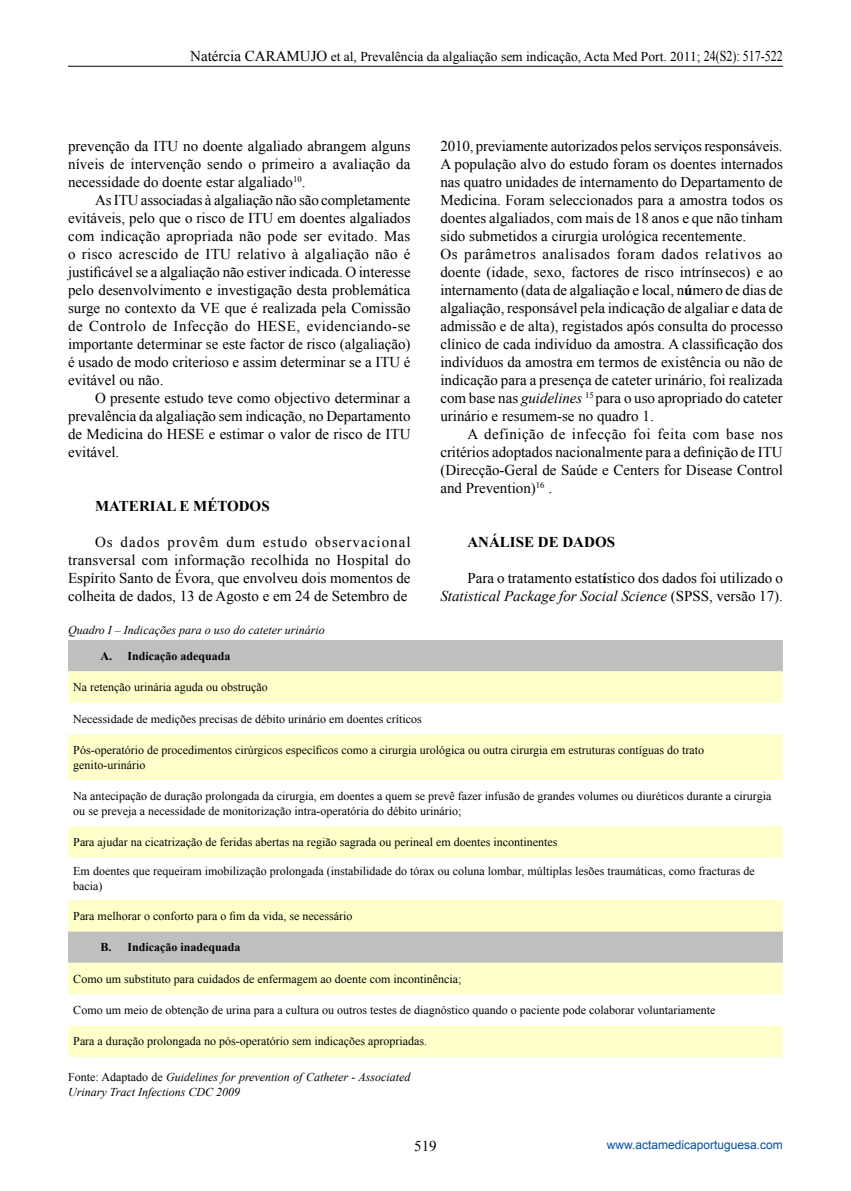
<style>
.page{position:relative;width:851px;height:1191px;background:#fff}
.page>*{position:absolute;margin:0;border:0;box-sizing:border-box;transform-origin:0 0}
.t1{font:15px/18px "Times New Roman";color:#000;text-align:justify}
.t2{font:700 15px "Times New Roman";color:#000}
.t3{font:13.5px "Times New Roman";color:#000}
.t4{font:12px/15px "Times New Roman";color:#000}
.t5{font:italic 12px/15px "Times New Roman";color:#000}
.t6{font:700 12px "Times New Roman";color:#000}
.t7{font:12px "Arial";color:#034ea2}
.s1{font-size:15px}
.s2{font-weight:700}
.s3{font-style:italic}
.s4{font-style:normal}
</style>
<div class="page">
<hr style="left:68px;top:66px;width:714px;height:1px;background:#000">
<div style="left:68px;top:640px;width:714px;height:31px;background:#bfbfbf"></div>
<svg style="left:68px;top:671px;width:714px;height:386px;fill:#ffc"></svg>
<p class="t3" style="left:190px;top:48px;width:594px"><span class="s1">Natércia CARAMUJO</span> et al, Prevalência da algaliação sem indicação, Acta Med Port. 2011; <span class="s1">24(S2): 517-522</span></p>
<p class="t1" style="left:68px;top:136px;width:344px">prevenção da ITU no doente algaliado abrangem alguns níveis de intervenção sendo o primeiro a avaliação da necessidade do doente estar algaliado<sup>10</sup>.</p>
<p class="t1" style="left:68px;top:190px;width:344px;text-indent:27px">As ITU associadas à algaliação não são completamente evitáveis, pelo que o risco de ITU em doentes algaliados com indicação apropriada não pode ser evitado. Mas o risco acrescido de ITU relativo à algaliação não é justificável se a algaliação não estiver indicada. O interesse pelo desenvolvimento e investigação desta problemática surge no contexto da VE que é realizada pela Comissão de Controlo de Infecção do HESE, evidenciando-se importante determinar se este factor de risco (algaliação) é usado de modo criterioso e assim determinar se a ITU é evitável ou não.</p>
<p class="t1" style="left:68px;top:388px;width:344px;text-indent:27px">O presente estudo teve como objectivo determinar a prevalência da algaliação sem indicação, no Departamento de Medicina do HESE e estimar o valor de risco de ITU evitável.</p>
<p class="t1" style="left:440px;top:136px;width:344px;text-align:left">2010, previamente autorizados pelos serviços responsáveis.<br>A população alvo do estudo foram os doentes internados nas quatro unidades de internamento do Departamento de Medicina. Foram seleccionados para a amostra todos os doentes algaliados, com mais de 18 anos e que não tinham sido submetidos a cirurgia urológica recentemente.<br>Os parâmetros analisados foram dados relativos ao doente (idade, sexo, factores de risco intrínsecos) e ao internamento (data de algaliação e local, n<span class="s2">ú</span>mero de dias de algaliação, responsável pela indicação de algaliar e data de admissão e de alta), registados após consulta do processo clínico de cada indivíduo da amostra. A classificação dos indivíduos da amostra em termos de existência ou não de indicação para a presença de cateter urinário, foi realizada com base nas <span class="s3">guidelines</span> <sup>15</sup> para o uso apropriado do cateter urinário e resumem-se no quadro 1.</p>
<p class="t1" style="left:440px;top:424px;width:344px;text-indent:27px">A definição de infecção foi feita com base nos critérios adoptados nacionalmente para a definição de ITU (Direcção-Geral de Saúde e Centers for Disease Control and Prevention)<sup>16</sup> .</p>
<p class="t2" style="left:467px;top:531px;width:149px">ANÁLISE DE DADOS</p>
<p class="t1" style="left:440px;top:568px;width:344px;text-align:right">Para o tratamento estat<span class="s2">í</span>stico dos dados foi utilizado o<br><span class="s3">Statistical Package for Social Science</span> (SPSS, versão 17).</p>
<p class="t2" style="left:95px;top:495px;width:176px">MATERIAL E MÉTODOS</p>
<p class="t1" style="left:68px;top:532px;width:344px;text-indent:27px">Os dados provêm dum estudo observacional transversal com informação recolhida no Hospital do Espírito Santo de Évora, que envolveu dois momentos de colheita de dados, 13 de Agosto e em 24 de Setembro de</p>
<p class="t5" style="left:68px;top:622px;width:258px">Quadro I – Indicações para o uso do cateter urinário</p>
<p class="t6" style="left:100px;top:647px;width:132px">A. Indicação adequada</p>
<p class="t4" style="left:73px;top:679px;width:196px">Na retenção urinária aguda ou obstrução</p>
<p class="t4" style="left:73px;top:711px;width:350px">Necessidade de medições precisas de débito urinário em doentes críticos</p>
<p class="t4" style="left:73px;top:742px;width:632px">Pós-operatório de procedimentos cirúrgicos específicos como a cirurgia urológica ou outra cirurgia em estruturas contíguas do trato genito-urinário</p>
<p class="t4" style="left:73px;top:788px;width:699px">Na antecipação de duração prolongada da cirurgia, em doentes a quem se prevê fazer infusão de grandes volumes ou diuréticos durante a cirurgia ou se preveja a necessidade de monitorização intra-operatória do débito urinário;</p>
<p class="t4" style="left:73px;top:834px;width:485px">Para ajudar na cicatrização de feridas abertas na região sagrada ou perineal em doentes incontinentes</p>
<p class="t4" style="left:73px;top:863px;width:683px">Em doentes que requeiram imobilização prolongada (instabilidade do tórax ou coluna lombar, múltiplas lesões traumáticas, como fracturas de bacia)</p>
<p class="t4" style="left:73px;top:908px;width:280px">Para melhorar o conforto para o fim da vida, se necessário</p>
<p class="t6" style="left:100px;top:938px;width:142px">B. Indicação inadequada</p>
<p class="t4" style="left:73px;top:971px;width:389px">Como um substituto para cuidados de enfermagem ao doente com incontinência;</p>
<p class="t4" style="left:73px;top:1002px;width:643px">Como um meio de obtenção de urina para a cultura ou outros testes de diagnóstico quando o paciente pode colaborar voluntariamente</p>
<p class="t4" style="left:73px;top:1033px;width:355px">Para a duração prolongada no pós-operatório sem indicações apropriadas.</p>
<p class="t5" style="left:68px;top:1069px;width:344px"><span class="s4">Fonte: Adaptado de</span> Guidelines for prevention of Catheter - Associated<br>Urinary Tract Infections CDC 2009</p>
<p class="t1" style="left:414px;top:1137px;width:24px">519</p>
<p class="t7" style="left:606px;top:1136px;width:178px">www.actamedicaportuguesa.com</p>
</div>
